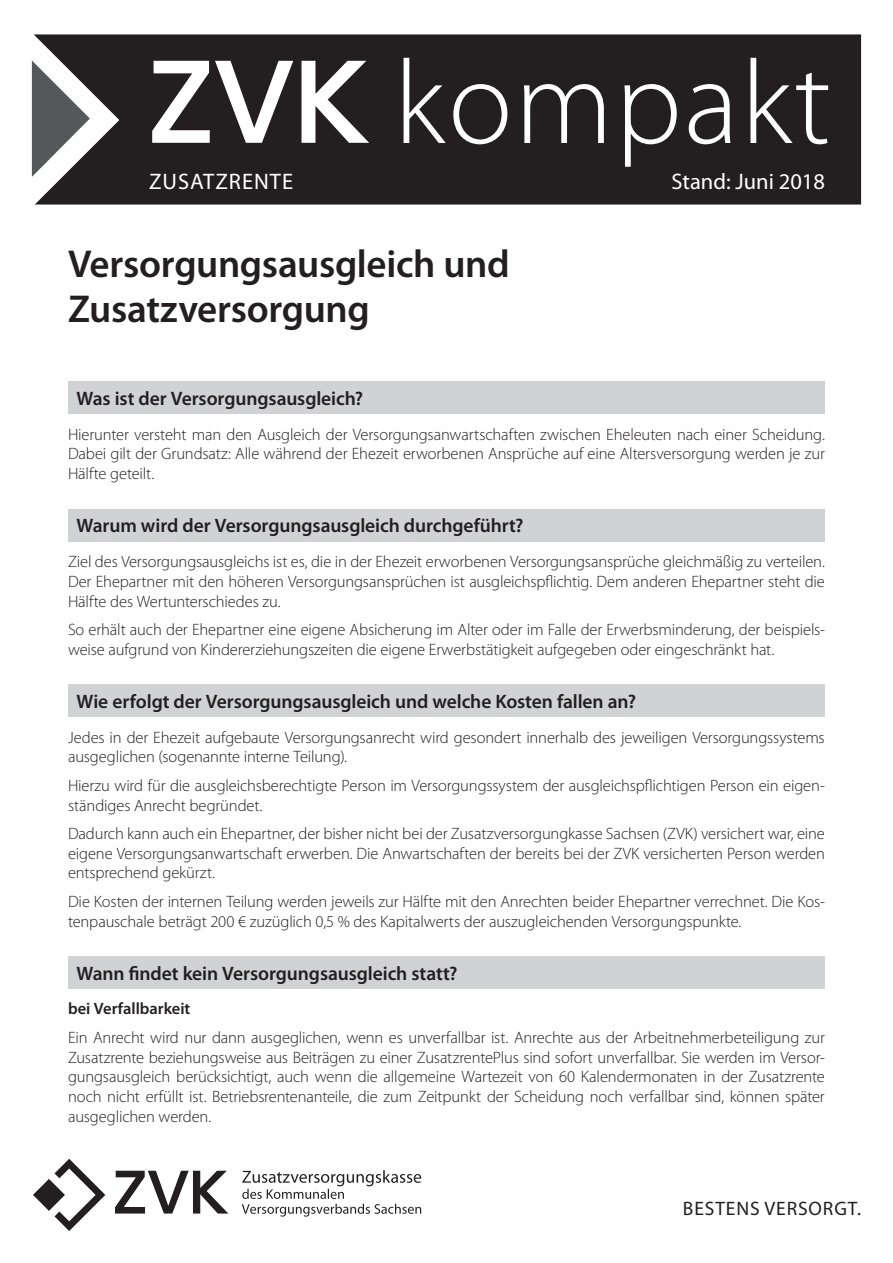
<style>
.page{position:relative;width:893px;height:1263px;background:#fff}
.page>*{position:absolute;margin:0;border:0;box-sizing:border-box;transform-origin:0 0}
.t1{font:600 39px/45px "Myriad Pro";letter-spacing:-.01em;color:#231f20}
.t2{font:22.5px "Myriad Pro";color:#fff}
.t3{font:22.5px "Myriad Pro";letter-spacing:.045em;color:#fff}
.t4{font:600 19.5px "Myriad Pro";letter-spacing:-.005em;color:#231f20}
.t5{font:19.5px "Myriad Pro";letter-spacing:.045em;color:#231f20}
.Fliesstext{font:300 16.5px/19.8px "Myriad Pro";letter-spacing:-.01em;color:#231f20;text-align:justify}
.t6{font:600 16.5px "Myriad Pro";letter-spacing:-.005em;color:#231f20}
</style>
<div class="page">
<div style="left:34px;top:34px;width:827px;height:171px;background:#231f20"></div>
<svg style="left:32px;top:60px;width:58px;height:117px"></svg>
<svg style="left:152px;top:58px;width:676px;height:109px;fill:#231f20"></svg>
<svg style="left:33px;top:1159px;width:72px;height:72px"></svg>
<svg style="left:115px;top:1171px;width:113px;height:42px"></svg>
<svg style="left:242px;top:1170px;width:179px;height:46px"></svg>
<div style="left:68px;top:382px;width:757px;height:32px;background:#d1d2d4"></div>
<div style="left:68px;top:509px;width:757px;height:32px;background:#d1d2d4"></div>
<div style="left:68px;top:685px;width:757px;height:32px;background:#d1d2d4"></div>
<div style="left:68px;top:956px;width:757px;height:33px;background:#d1d2d4"></div>
<h2 class="t3" style="left:149px;top:168px;width:146px">ZUSATZRENTE</h2>
<h2 class="t2" style="left:672px;top:168px;width:155px">Stand: Juni 2018</h2>
<h1 class="t1" style="left:68px;top:240px;width:443px">Versorgungsausgleich und<br>Zusatzversorgung</h1>
<h2 class="t4" style="left:77px;top:386px;width:288px">Was ist der Versorgungsausgleich?</h2>
<p class="Fliesstext" style="left:68px;top:424px;width:758px">Hierunter versteht man den Ausgleich der Versorgungsanwartschaften zwischen Eheleuten nach einer Scheidung.<br>Dabei gilt der Grundsatz: Alle während der Ehezeit erworbenen Ansprüche auf eine Altersversorgung werden je zur Hälfte geteilt.</p>
<h2 class="t4" style="left:77px;top:513px;width:448px">Warum wird der Versorgungsausgleich durchgeführt?</h2>
<p class="Fliesstext" style="left:68px;top:551px;width:758px">Ziel des Versorgungsausgleichs ist es, die in der Ehezeit erworbenen Versorgungsansprüche gleichmäßig zu verteilen.<br>Der Ehepartner mit den höheren Versorgungsansprüchen ist ausgleichspflichtig. Dem anderen Ehepartner steht die Hälfte des Wertunterschiedes zu.</p>
<p class="Fliesstext" style="left:68px;top:619px;width:758px">So erhält auch der Ehepartner eine eigene Absicherung im Alter oder im Falle der Erwerbsminderung, der beispiels&shy;weise aufgrund von Kindererziehungszeiten die eigene Erwerbstätigkeit aufgegeben oder eingeschränkt hat.</p>
<h2 class="t4" style="left:77px;top:689px;width:561px">Wie erfolgt der Versorgungsausgleich und welche Kosten fallen an?</h2>
<p class="Fliesstext" style="left:68px;top:727px;width:758px">Jedes in der Ehezeit aufgebaute Versorgungsanrecht wird gesondert innerhalb des jeweiligen Versorgungssystems ausgeglichen (sogenannte interne Teilung).</p>
<p class="Fliesstext" style="left:68px;top:775px;width:758px">Hierzu wird für die ausgleichsberechtigte Person im Versorgungssystem der ausgleichspflichtigen Person ein eigen&shy;ständiges Anrecht begründet.</p>
<p class="Fliesstext" style="left:68px;top:823px;width:758px">Dadurch kann auch ein Ehepartner, der bisher nicht bei der Zusatzversorgungkasse Sachsen (ZVK) versichert war, eine eigene Versorgungsanwartschaft erwerben. Die Anwartschaften der bereits bei der ZVK versicherten Person werden entsprechend gekürzt.</p>
<p class="Fliesstext" style="left:68px;top:891px;width:758px">Die Kosten der internen Teilung werden jeweils zur Hälfte mit den Anrechten beider Ehepartner verrechnet. Die Kos&shy;tenpauschale beträgt 200 € zuzüglich 0,5 % des Kapitalwerts der auszugleichenden Versorgungspunkte.</p>
<h2 class="t4" style="left:77px;top:961px;width:383px">Wann findet kein Versorgungsausgleich statt?</h2>
<h3 class="t6" style="left:68px;top:998px;width:124px">bei Verfallbarkeit</h3>
<p class="Fliesstext" style="left:68px;top:1027px;width:758px">Ein Anrecht wird nur dann ausgeglichen, wenn es unverfallbar ist. Anrechte aus der Arbeitnehmerbeteiligung zur Zusatzrente beziehungsweise aus Beiträgen zu einer ZusatzrentePlus sind sofort unverfallbar. Sie werden im Versor&shy;gungsausgleich berücksichtigt, auch wenn die allgemeine Wartezeit von 60 Kalendermonaten in der Zusatzrente noch nicht erfüllt ist. Betriebsrentenanteile, die zum Zeitpunkt der Scheidung noch verfallbar sind, können später ausgeglichen werden.</p>
<p class="t5" style="left:683px;top:1196px;width:180px">BESTENS VERSORGT.</p>
</div>
